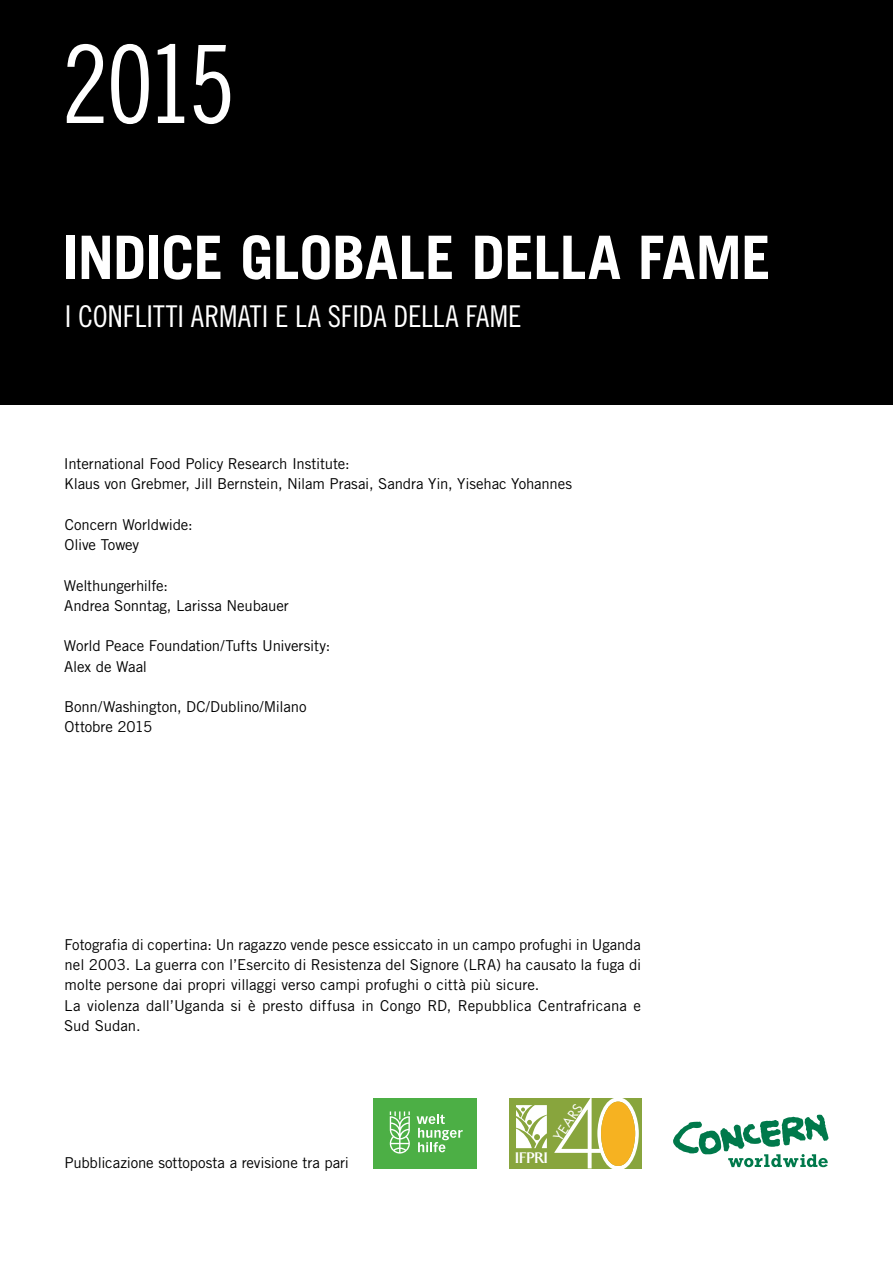
<style>
.page{position:relative;width:893px;height:1263px;background:#fff}
.page>*{position:absolute;margin:0;border:0;box-sizing:border-box;transform-origin:0 0}
.t1{font:108px "Trade Gothic LT Std Cn 18";color:#fff}
.t2{font:700 60px "Trade Gothic LT Std";letter-spacing:-.015em;color:#fff}
.t3{font:30px "Trade Gothic LT Std Cn 18";color:#fff}
.t4{font:700 15.6px "TF Arrow";color:#fff}
.t5{font:15px/20.2px "Trade Gothic LT Std";letter-spacing:-.005em;color:#000}
.t6{font:13.05px "Futura Std";color:#fff}
</style>
<div class="page">
<div style="left:0;top:0;width:893px;height:404px;background:#000"></div>
<svg style="left:673px;top:1115px;width:155px;height:52px"></svg>
<div style="left:373px;top:1098px;width:104px;height:70px;background:#4caf45"></div>
<svg style="left:417px;top:1114px;width:46px;height:38px"></svg>
<svg style="left:390px;top:1111px;width:20px;height:42px"></svg>
<div style="left:509px;top:1098px;width:132px;height:70px;background:#88a53d"></div>
<svg style="left:554px;top:1098px;width:85px;height:70px"></svg>
<svg style="left:516px;top:1105px;width:31px;height:43px"></svg>
<div style="left:601px;top:1101px;width:34px;height:65px;background:#f6b221;border-radius:50%"></div>
<h1 class="t1" style="left:62px;top:20px;width:176px">2015</h1>
<h2 class="t2" style="left:62px;top:221px;width:710px">INDICE GLOBALE DELLA FAME</h2>
<h3 class="t3" style="left:65px;top:298px;width:458px">I CONFLITTI ARMATI E LA SFIDA DELLA FAME</h3>
<p class="t5" style="left:64px;top:453px;width:510px">International Food Policy Research Institute:<br>Klaus von Grebmer, Jill Bernstein, Nilam Prasai, Sandra Yin, Yisehac Yohannes</p>
<p class="t5" style="left:65px;top:514px;width:130px">Concern Worldwide:<br>Olive Towey</p>
<p class="t5" style="left:64px;top:575px;width:226px">Welthungerhilfe:<br>Andrea Sonntag, Larissa Neubauer</p>
<p class="t5" style="left:64px;top:636px;width:268px">World Peace Foundation/Tufts University:<br>Alex de Waal</p>
<p class="t5" style="left:64px;top:696px;width:244px">Bonn/Washington, DC/Dublino/Milano<br>Ottobre 2015</p>
<p class="t5" style="left:64px;top:934px;width:579px">Fotografia di copertina: Un ragazzo vende pesce essiccato in un campo profughi in Uganda nel 2003. La guerra con l’Esercito di Resistenza del Signore (LRA) ha causato la fuga di molte persone dai propri villaggi verso campi profughi o città più sicure.<br>La violenza dall’Uganda si è presto diffusa in Congo RD, Repubblica Centrafricana e Sud Sudan.</p>
<p class="t6" style="left:550px;top:1134px;width:42px;rotate:-56deg">YEARS</p>
<p class="t5" style="left:64px;top:1153px;width:286px">Pubblicazione sottoposta a revisione tra pari</p>
<p class="t4" style="left:515px;top:1149px;width:35px">IFPRI</p>
</div>
